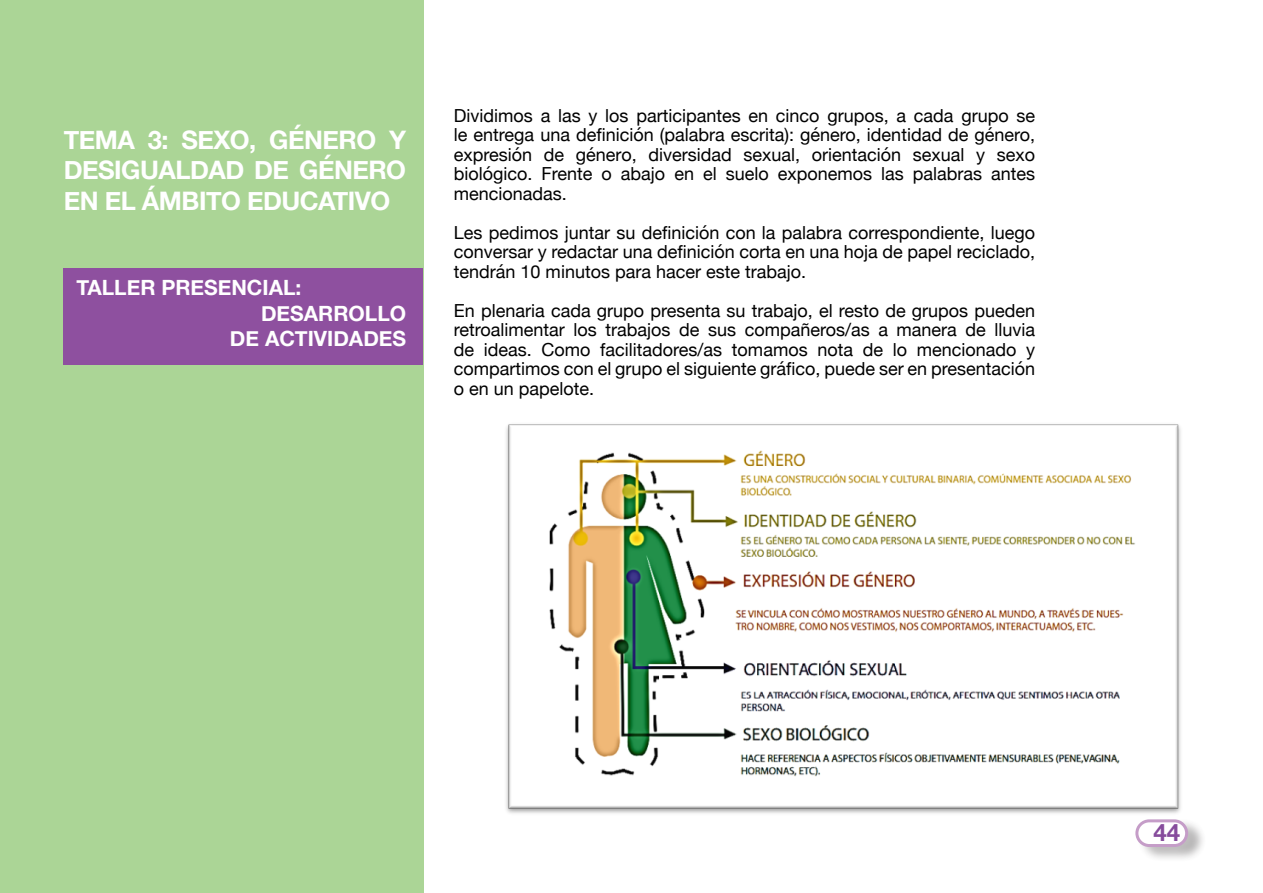
<style>
.page{position:relative;width:1263px;height:893px;background:#fff}
.page>*{position:absolute;margin:0;border:0;box-sizing:border-box;transform-origin:0 0}
.título{font:700 25.5px/30.6px "Helvetica Neue";letter-spacing:-.02em;color:#fff;text-align:justify}
.t1{font:700 24px "Helvetica Neue";color:#864c9c}
.subtítulo{font:700 21px "Helvetica Neue";color:#fff}
.con_color{font:18px/19.5px "Helvetica Neue";color:#000;text-align:justify}
</style>
<div class="page">
<div style="left:1135px;top:819px;width:53px;height:28px;border:3px solid #c59dc8;border-radius:12px"></div>
<img style="left:506px;top:424px;width:675px;height:390px">
<div style="left:0;top:0;width:423px;height:893px;background:#abd596"></div>
<div style="left:64px;top:269px;width:359px;height:96px;background:#8e509f"></div>
<p class="título" style="left:64px;top:125px;width:344px">TEMA 3: SEXO, GÉNERO Y DESIGUALDAD DE GÉNERO EN EL ÁMBITO EDUCATIVO</p>
<p class="subtítulo" style="left:77px;top:271px;width:226px">TALLER PRESENCIAL:</p>
<p class="subtítulo" style="left:261px;top:297px;width:147px">DESARROLLO</p>
<p class="subtítulo" style="left:230px;top:322px;width:178px">DE ACTIVIDADES</p>
<p class="con_color" style="left:454px;top:106px;width:583px">Dividimos a las y los participantes en cinco grupos, a cada grupo se le entrega una definición (palabra escrita): género, identidad de género, expresión de género, diversidad sexual, orientación sexual y sexo biológico. Frente o abajo en el suelo exponemos las palabras antes mencionadas.</p>
<p class="con_color" style="left:454px;top:223px;width:583px">Les pedimos juntar su definición con la palabra correspondiente, luego conversar y redactar una definición corta en una hoja de papel reciclado, tendrán 10 minutos para hacer este trabajo.</p>
<p class="con_color" style="left:454px;top:301px;width:583px">En plenaria cada grupo presenta su trabajo, el resto de grupos pueden retroalimentar los trabajos de sus compañeros/as a manera de lluvia de ideas. Como facilitadores/as tomamos nota de lo mencionado y compartimos con el grupo el siguiente gráfico, puede ser en presentación o en un papelote.</p>
<h2 class="t1" style="left:1153px;top:814px;width:28px">44</h2>
</div>
